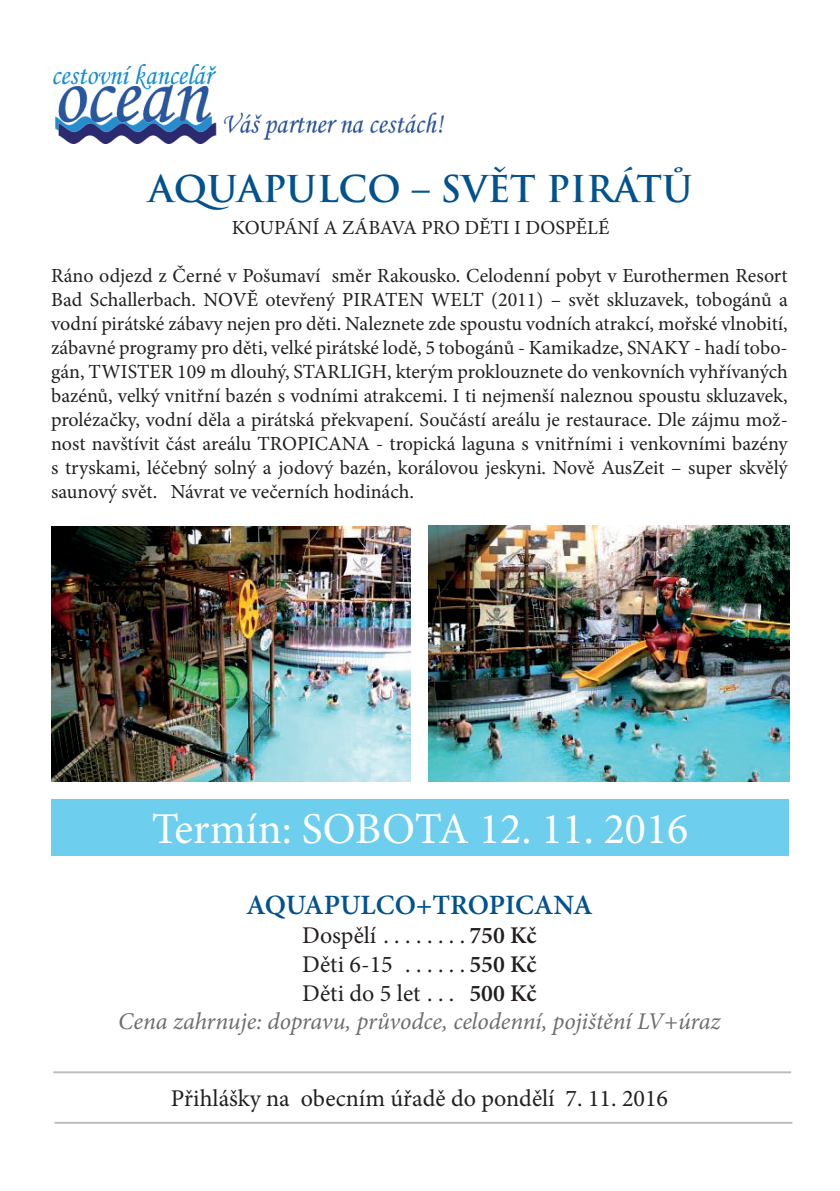
<style>
.page{position:relative;width:840px;height:1191px;background:#fff}
.page>*{position:absolute;margin:0;border:0;box-sizing:border-box;transform-origin:0 0}
.t1{font:44px "Minion Pro";color:#fff}
.t2{font:700 36px "Trajan Pro";color:#01528f}
.t3{font:600 28px "Minion Pro";letter-spacing:-.005em;color:#01528f}
.t4{font:24px "Minion Pro";color:#231f20}
.t5{font:italic 24px "Minion Pro";letter-spacing:-.005em;color:#6c6d70}
.t6{font:600 24px "Minion Pro";color:#231f20}
.t7{font:20px/24px "Minion Pro";letter-spacing:-.005em;color:#231f20;text-align:justify}
</style>
<div class="page">
<hr style="left:53px;top:1071px;width:737px;height:2px;background:#bcbdc0">
<hr style="left:54px;top:1121px;width:737px;height:2px;background:#bcbdc0">
<img style="left:53px;top:64px;width:390px;height:79px">
<img style="left:51px;top:527px;width:359px;height:254px">
<img style="left:428px;top:526px;width:361px;height:255px">
<div style="left:51px;top:799px;width:737px;height:56px;background:#6dceee"></div>
<h2 class="t2" style="left:148px;top:167px;width:545px">AQUAPULCO – SVĚT PIRÁTŮ</h2>
<p class="t7" style="left:232px;top:216px;width:379px">KOUPÁNÍ A ZÁBAVA PRO DĚTI I DOSPĚLÉ</p>
<p class="t7" style="left:51px;top:264px;width:737px">Ráno odjezd z Černé v Pošumaví směr Rakousko. Celodenní pobyt v Eurothermen Resort Bad Schallerbach. NOVĚ otevřený PIRATEN WELT (2011) – svět skluzavek, tobogánů a vodní pirátské zábavy nejen pro děti. Naleznete zde spoustu vodních atrakcí, mořské vlnobití, zábavné programy pro děti, velké pirátské lodě, 5 tobogánů - Kamikadze, SNAKY - hadí tobo&shy;gán, TWISTER 109 m dlouhý, STARLIGH, kterým proklouznete do venkovních vyhřívaných bazénů, velký vnitřní bazén s vodními atrakcemi. I ti nejmenší naleznou spoustu skluzavek, prolézačky, vodní děla a pirátská překvapení. Součástí areálu je restaurace. Dle zájmu mož&shy;nost navštívit část areálu TROPICANA - tropická laguna s vnitřními i venkovními bazény s tryskami, léčebný solný a jodový bazén, korálovou jeskyni. Nově AusZeit – super skvělý saunový svět. Návrat ve večerních hodinách.</p>
<h1 class="t1" style="left:152px;top:800px;width:538px">Termín: SOBOTA 12. 11. 2016</h1>
<h3 class="t3" style="left:246px;top:886px;width:348px">AQUAPULCO+TROPICANA</h3>
<p class="t4" style="left:302px;top:919px;width:81px">Dospělí ........</p>
<p class="t6" style="left:469px;top:918px;width:69px">750 Kč</p>
<p class="t4" style="left:302px;top:948px;width:102px">Děti 6-15 ......</p>
<p class="t6" style="left:469px;top:947px;width:69px">550 Kč</p>
<p class="t4" style="left:302px;top:977px;width:124px">Děti do 5 let ....</p>
<p class="t6" style="left:469px;top:976px;width:69px">500 Kč</p>
<p class="t5" style="left:118px;top:1005px;width:603px">Cena zahrnuje: dopravu, průvodce, celodenní, pojištění LV+úraz</p>
<p class="t4" style="left:171px;top:1082px;width:498px">Přihlášky na obecním úřadě do pondělí 7. 11. 2016</p>
</div>
